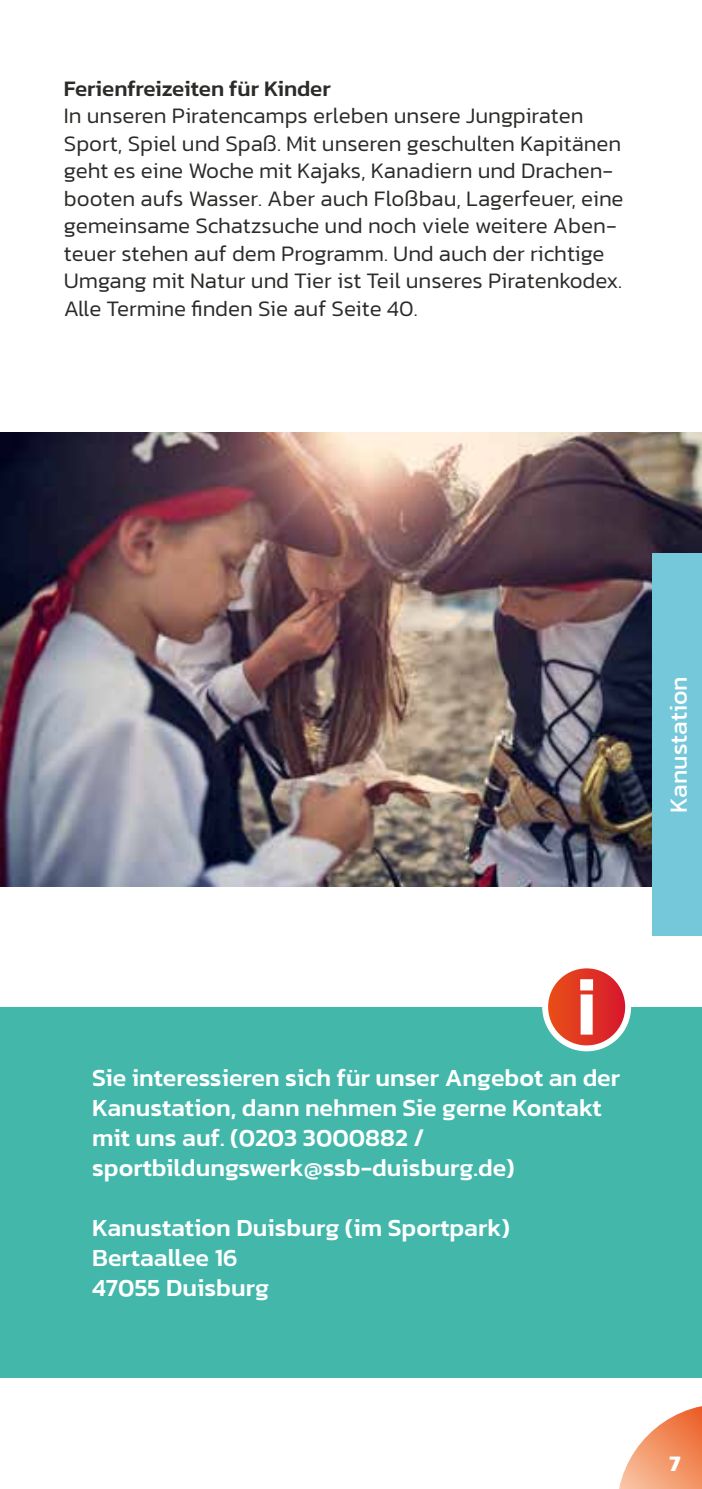
<style>
.page{position:relative;width:702px;height:1489px;background:#fff}
.page>*{position:absolute;margin:0;border:0;box-sizing:border-box;transform-origin:0 0}
.t1{font:500 25px/30px "Kanit";color:#fff}
.t2{font:25px "Kanit";color:#fff}
.t3{font:300 22.5px/27.5px "Kanit";color:#2b2b29}
.t4{font:500 22.5px "Kanit";color:#2b2b29}
.t5{font:700 22.5px "Kanit";color:#fff}
</style>
<div class="page">
<img style="left:0;top:432px;width:702px;height:454px">
<div style="left:0;top:1006px;width:702px;height:371px;background:#42b7aa"></div>
<svg style="left:545px;top:965px;width:83px;height:83px;background:#e24738"></svg>
<div style="left:542px;top:962px;width:89px;height:89px;border:6px solid #fff;border-radius:50%"></div>
<svg style="left:580px;top:979px;width:13px;height:55px"></svg>
<div style="left:652px;top:553px;width:50px;height:382px;background:#74c8da"></div>
<svg style="left:619px;top:1406px;width:83px;height:82px"></svg>
<p class="t4" style="left:64px;top:71px;width:268px">Ferienfreizeiten für Kinder</p>
<p class="t3" style="left:64px;top:102px;width:561px">In unseren Piratencamps erleben unsere Jungpiraten Sport, Spiel und Spaß. Mit unseren geschulten Kapitänen geht es eine Woche mit Kajaks, Kanadiern und Drachen&shy;booten aufs Wasser. Aber auch Floßbau, Lagerfeuer, eine gemeinsame Schatzsuche und noch viele weitere Aben&shy;teuer stehen auf dem Programm. Und auch der richtige Umgang mit Natur und Tier ist Teil unseres Piratenkodex.<br>Alle Termine finden Sie auf Seite 40.</p>
<p class="t2" style="left:660px;top:812px;width:138px;rotate:-90deg">Kanustation</p>
<p class="t1" style="left:92px;top:1061px;width:529px">Sie interessieren sich für unser Angebot an der Kanustation, dann nehmen Sie gerne Kontakt mit uns auf. (0203 3000882 / sportbildungswerk@ssb-duisburg.de)</p>
<p class="t1" style="left:92px;top:1211px;width:419px">Kanustation Duisburg (im Sportpark)<br>Bertaallee 16<br>47055 Duisburg</p>
<p class="t5" style="left:669px;top:1445px;width:13px">7</p>
</div>
